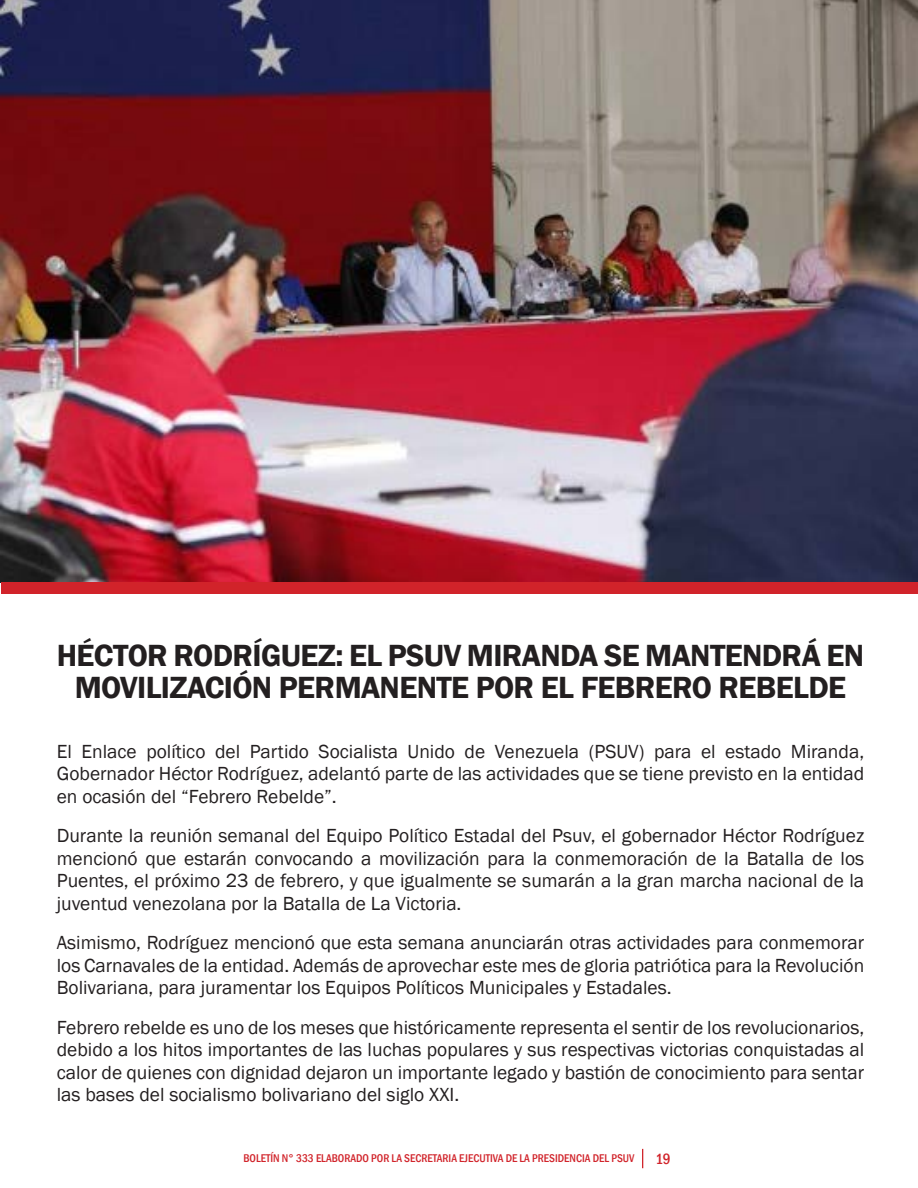
<style>
.page{position:relative;width:918px;height:1188px;background:#fff}
.page>*{position:absolute;margin:0;border:0;box-sizing:border-box;transform-origin:0 0}
.Estilo_de_párrafo_1{font:600 31.5px/31.5px "Franklin Gothic";letter-spacing:-.02em;color:#231f20;text-align:center}
.Estilo_de_párrafo_1-2{font:19.5px/22.5px "Franklin Gothic";color:#231f20;text-align:justify}
.t1{font:500 condensed 15.3px "Franklin Gothic";color:#d1232a}
.t2{font:500 condensed 11.55px "Franklin Gothic";color:#d1232a}
</style>
<div class="page">
<svg style="left:642px;top:1149px;width:1px;height:19px"></svg>
<img style="left:1px;top:0;width:917px;height:583px">
<div style="left:1px;top:583px;width:917px;height:11px;background:#d1232a"></div>
<p class="Estilo_de_párrafo_1" style="left:57px;top:640px;width:809px">HÉCTOR RODRÍGUEZ: EL PSUV MIRANDA SE MANTENDRÁ EN<br>MOVILIZACIÓN PERMANENTE POR EL FEBRERO REBELDE</p>
<p class="Estilo_de_párrafo_1-2" style="left:57px;top:740px;width:809px">El Enlace político del Partido Socialista Unido de Venezuela (PSUV) para el estado Miranda, Gobernador Héctor Rodríguez, adelantó parte de las actividades que se tiene previsto en la entidad en ocasión del “Febrero Rebelde”.</p>
<p class="Estilo_de_párrafo_1-2" style="left:57px;top:825px;width:809px">Durante la reunión semanal del Equipo Político Estadal del Psuv, el gobernador Héctor Rodríguez mencionó que estarán convocando a movilización para la conmemoración de la Batalla de los Puentes, el próximo 23 de febrero, y que igualmente se sumarán a la gran marcha nacional de la juventud venezolana por la Batalla de La Victoria.</p>
<p class="Estilo_de_párrafo_1-2" style="left:57px;top:932px;width:809px">Asimismo, Rodríguez mencionó que esta semana anunciarán otras actividades para conmemorar los Carnavales de la entidad. Además de aprovechar este mes de gloria patriótica para la Revolución Bolivariana, para juramentar los Equipos Políticos Municipales y Estadales.</p>
<p class="Estilo_de_párrafo_1-2" style="left:57px;top:1016px;width:809px">Febrero rebelde es uno de los meses que históricamente representa el sentir de los revolucionarios, debido a los hitos importantes de las luchas populares y sus respectivas victorias conquistadas al calor de quienes con dignidad dejaron un importante legado y bastión de conocimiento para sentar las bases del socialismo bolivariano del siglo XXI.</p>
<p class="t2" style="left:243px;top:1150px;width:393px">BOLETÍN N° 333 ELABORADO POR LA SECRETARIA EJECUTIVA DE LA PRESIDENCIA DEL PSUV</p>
<p class="t1" style="left:655px;top:1149px;width:17px">19</p>
</div>
